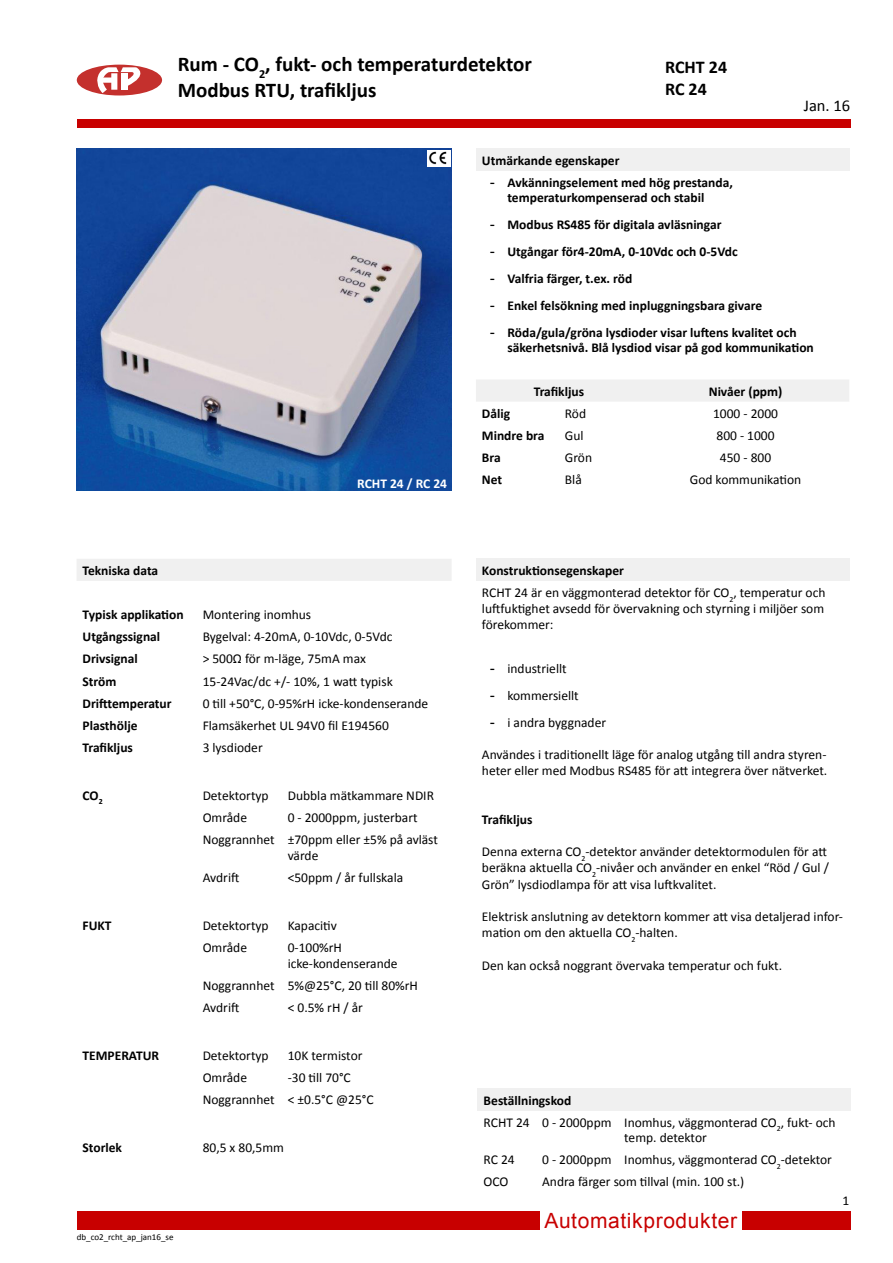
<style>
.page{position:relative;width:893px;height:1263px;background:#fff}
.page>*{position:absolute;margin:0;border:0;box-sizing:border-box;transform-origin:0 0}
.t1{font:700 21px/25.2px "Calibri";color:#000}
.t2{font:21px "Arial";letter-spacing:.03em;color:#c80000}
.t3{font:700 18px/21.6px "Calibri";color:#000}
.t4{font:16.5px "Calibri";color:#000}
.t5{font:13.5px/16.2px "Calibri";color:#000}
.t6{font:700 13.5px/27px "Calibri";color:#000}
.t7{font:700 13.5px "Calibri";color:#fff}
.t8{font:9px "Calibri";color:#000}
.s1{font-weight:700}
</style>
<div class="page">
<div style="left:77px;top:120px;width:774px;height:8px;background:#c80000"></div>
<div style="left:77px;top:65px;width:85px;height:30px;background:#c4302d;border-radius:50%"></div>
<svg style="left:96px;top:67px;width:54px;height:26px"></svg>
<div style="left:77px;top:1211px;width:774px;height:19px;background:#c80000"></div>
<div style="left:540px;top:1209px;width:202px;height:22px;background:#fff"></div>
<div style="left:476px;top:559px;width:373px;height:22px;background:#f0f0f0"></div>
<div style="left:478px;top:1089px;width:373px;height:22px;background:#f0f0f0"></div>
<div style="left:476px;top:149px;width:373px;height:22px;background:#f0f0f0"></div>
<div style="left:77px;top:559px;width:374px;height:22px;background:#f0f0f0"></div>
<div style="left:476px;top:380px;width:373px;height:21px;background:#f0f0f0"></div>
<img style="left:77px;top:149px;width:375px;height:341px">
<img style="left:427px;top:150px;width:23px;height:16px">
<h1 class="t1" style="left:178px;top:52px;width:356px">Rum - CO<sub>2</sub>, fukt- och temperaturdetektor<br>Modbus RTU, trafikljus</h1>
<h2 class="t3" style="left:665px;top:57px;width:64px">RCHT 24<br>RC 24</h2>
<p class="t4" style="left:804px;top:96px;width:48px">Jan. 16</p>
<p class="t6" style="left:490px;top:149px;width:244px;line-height:22.2px;text-indent:-9px">Utmärkande egenskaper<br>෮ Avkänningselement med hög prestanda,</p>
<p class="t6" style="left:490px;top:184px;width:308px;text-indent:17px">temperaturkompenserad och stabil<br>෮ Modbus RS485 för digitala avläsningar<br>෮ Utgångar för4-20mA, 0-10Vdc och 0-5Vdc<br>෮ Valfria färger, t.ex. röd<br>෮ Enkel felsökning med inpluggningsbara givare<br>෮ Röda/gula/gröna lysdioder visar luftens kvalitet och</p>
<p class="t6" style="left:507px;top:334px;width:308px">säkerhetsnivå. Blå lysdiod visar på god kommunikation</p>
<p class="t7" style="left:357px;top:475px;width:91px">RCHT 24 / RC 24</p>
<p class="t6" style="left:83px;top:557px;width:77px">Tekniska data</p>
<p class="t6" style="left:83px;top:601px;width:103px">Typisk applikation</p>
<p class="t5" style="left:203px;top:607px;width:110px">Montering inomhus</p>
<p class="t6" style="left:83px;top:623px;width:79px">Utgångssignal</p>
<p class="t5" style="left:203px;top:629px;width:191px">Bygelval: 4-20mA, 0-10Vdc, 0-5Vdc</p>
<p class="t6" style="left:83px;top:645px;width:57px">Drivsignal</p>
<p class="t5" style="left:203px;top:651px;width:165px">&gt; 500Ω för m-läge, 75mA max</p>
<p class="t6" style="left:83px;top:667px;width:35px">Ström</p>
<p class="t5" style="left:203px;top:673px;width:192px">15-24Vac/dc +/- 10%, 1 watt typisk</p>
<p class="t6" style="left:83px;top:690px;width:91px">Drifttemperatur</p>
<p class="t5" style="left:203px;top:695px;width:227px">0 till +50°C, 0-95%rH icke-kondenserande</p>
<p class="t6" style="left:83px;top:712px;width:57px">Plasthölje</p>
<p class="t5" style="left:203px;top:717px;width:188px">Flamsäkerhet UL 94V0 fil E194560</p>
<p class="t6" style="left:83px;top:734px;width:52px">Trafikljus</p>
<p class="t5" style="left:203px;top:739px;width:62px">3 lysdioder</p>
<p class="t6" style="left:83px;top:781px;width:22px">CO<sub>2</sub></p>
<p class="t5" style="left:203px;top:787px;width:68px">Detektortyp</p>
<p class="t5" style="left:288px;top:787px;width:148px">Dubbla mätkammare NDIR</p>
<p class="t5" style="left:203px;top:809px;width:46px">Område</p>
<p class="t5" style="left:203px;top:806px;width:237px;line-height:22.2px;text-indent:85px">0 - 2000ppm, justerbart<br>Noggrannhet ±70ppm eller ±5% på avläst</p>
<p class="t5" style="left:288px;top:847px;width:32px">värde</p>
<p class="t5" style="left:203px;top:870px;width:38px">Avdrift</p>
<p class="t5" style="left:288px;top:870px;width:117px">&lt;50ppm / år fullskala</p>
<p class="t6" style="left:83px;top:912px;width:31px">FUKT</p>
<p class="t5" style="left:203px;top:917px;width:68px">Detektortyp</p>
<p class="t5" style="left:288px;top:917px;width:51px">Kapacitiv</p>
<p class="t5" style="left:203px;top:939px;width:46px">Område</p>
<p class="t5" style="left:288px;top:939px;width:111px">0-100%rH icke-kondenserande</p>
<p class="t5" style="left:203px;top:975px;width:217px;line-height:22.2px">Noggrannhet 5%@25°C, 20 till 80%rH<br>Avdrift</p>
<p class="t5" style="left:288px;top:1000px;width:77px">&lt; 0.5% rH / år</p>
<p class="t6" style="left:83px;top:1042px;width:78px">TEMPERATUR</p>
<p class="t5" style="left:203px;top:1047px;width:68px">Detektortyp</p>
<p class="t5" style="left:288px;top:1047px;width:76px">10K termistor</p>
<p class="t5" style="left:203px;top:1069px;width:46px">Område</p>
<p class="t5" style="left:203px;top:1066px;width:172px;line-height:22.2px;text-indent:85px">-30 till 70°C<br>Noggrannhet &lt; ±0.5°C @25°C</p>
<p class="t6" style="left:83px;top:1134px;width:41px">Storlek</p>
<p class="t5" style="left:203px;top:1139px;width:83px">80,5 x 80,5mm</p>
<p class="t8" style="left:77px;top:1232px;width:98px">db_co2_rcht_ap_jan16_se</p>
<p class="t6" style="left:534px;top:378px;width:52px">Trafikljus</p>
<p class="t6" style="left:709px;top:378px;width:75px">Nivåer (ppm)</p>
<p class="t6" style="left:482px;top:400px;width:30px">Dålig</p>
<p class="t5" style="left:565px;top:405px;width:23px">Röd</p>
<p class="t5" style="left:713px;top:405px;width:66px">1000 - 2000</p>
<p class="t6" style="left:482px;top:422px;width:64px">Mindre bra</p>
<p class="t5" style="left:565px;top:427px;width:20px">Gul</p>
<p class="t5" style="left:716px;top:427px;width:60px">800 - 1000</p>
<p class="t6" style="left:482px;top:444px;width:20px">Bra</p>
<p class="t5" style="left:565px;top:449px;width:29px">Grön</p>
<p class="t5" style="left:720px;top:449px;width:53px">450 - 800</p>
<p class="t6" style="left:482px;top:466px;width:22px">Net</p>
<p class="t5" style="left:565px;top:472px;width:18px">Blå</p>
<p class="t5" style="left:690px;top:472px;width:113px">God kommunikation</p>
<p class="t5" style="left:482px;top:559px;width:345px;line-height:22.2px"><span class="s1">Konstruktionsegenskaper<br></span>RCHT 24 är en väggmonterad detektor för CO<sub>2</sub>, temperatur och</p>
<p class="t5" style="left:482px;top:601px;width:344px">luftfuktighet avsedd för övervakning och styrning i miljöer som förekommer:</p>
<p class="t5" style="left:490px;top:655px;width:117px;line-height:27px"><span class="s1">෮</span> industriellt<br><span class="s1">෮</span> kommersiellt<br><span class="s1">෮</span> i andra byggnader</p>
<p class="t5" style="left:482px;top:746px;width:347px">Användes i traditionellt läge för analog utgång till andra styren&shy;heter eller med Modbus RS485 för att integrera över nätverket.</p>
<p class="t6" style="left:482px;top:806px;width:52px">Trafikljus</p>
<p class="t5" style="left:482px;top:844px;width:348px">Denna externa CO<sub>2</sub>-detektor använder detektormodulen för att beräkna aktuella CO<sub>2</sub>-nivåer och använder en enkel “Röd / Gul /<br>Grön” lysdiodlampa för att visa luftkvalitet.</p>
<p class="t5" style="left:482px;top:908px;width:363px">Elektrisk anslutning av detektorn kommer att visa detaljerad infor&shy;mation om den aktuella CO<sub>2</sub>-halten.</p>
<p class="t5" style="left:482px;top:957px;width:302px">Den kan också noggrant övervaka temperatur och fukt.</p>
<p class="t5" style="left:484px;top:1089px;width:354px;line-height:22.2px"><span class="s1">Beställningskod<br></span>RCHT 24 0 - 2000ppm Inomhus, väggmonterad CO<sub>2</sub>, fukt- och</p>
<p class="t5" style="left:624px;top:1129px;width:84px">temp. detektor</p>
<p class="t5" style="left:484px;top:1151px;width:33px">RC 24</p>
<p class="t5" style="left:542px;top:1151px;width:291px">0 - 2000ppm Inomhus, väggmonterad CO<sub>2</sub>-detektor</p>
<p class="t5" style="left:484px;top:1174px;width:26px">OCO</p>
<p class="t5" style="left:542px;top:1174px;width:204px">Andra färger som tillval (min. 100 st.)</p>
<h1 class="t2" style="left:544px;top:1207px;width:194px">Automatikprodukter</h1>
<p class="t5" style="left:843px;top:1193px;width:8px">1</p>
</div>
